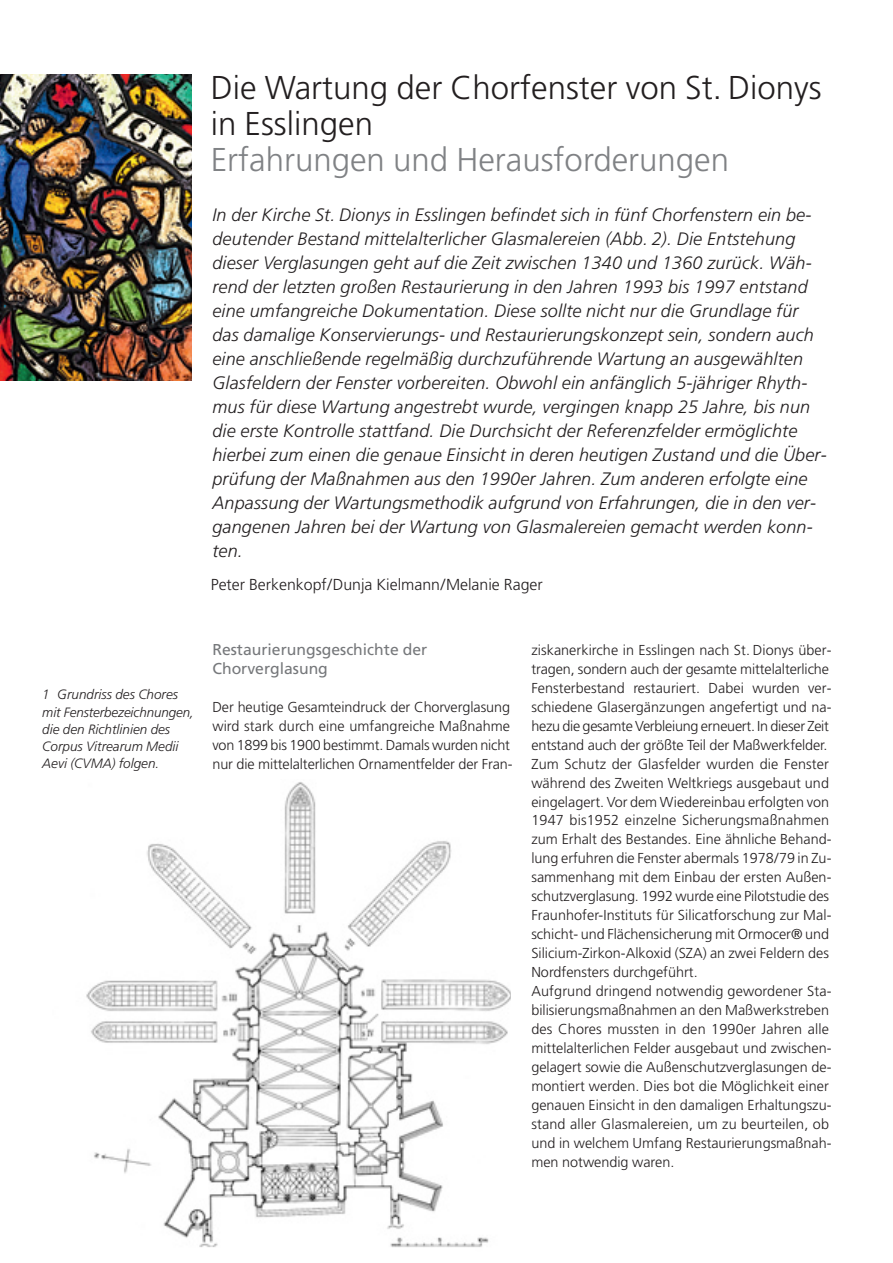
<style>
.page{position:relative;width:893px;height:1263px;background:#fff}
.page>*{position:absolute;margin:0;border:0;box-sizing:border-box;transform-origin:0 0}
.t1{font:300 33px/36px "Frutiger";color:#231f20}
.t2{font:300 33px "Frutiger";color:#808285}
.t3{font:italic 300 18px/24px "Frutiger";letter-spacing:.01em;color:#231f20}
.t4{font:300 15.9px "Frutiger";color:#231f20}
.t5{font:15.75px/19px "Frutiger";color:#76787b}
.t6{font:300 14.4px/19px "Frutiger";color:#231f20}
.t7{font:italic 300 13.5px/17.2px "Frutiger";color:#231f20}
</style>
<div class="page">
<img style="left:0;top:74px;width:191px;height:307px">
<img style="left:86px;top:782px;width:424px;height:465px">
<h1 class="t1" style="left:211px;top:72px;width:612px">Die Wartung der Chorfenster von St. Dionys in Esslingen</h1>
<h1 class="t2" style="left:211px;top:146px;width:520px">Erfahrungen und Herausforderungen</h1>
<p class="t3" style="left:212px;top:204px;width:616px">In der Kirche St. Dionys in Esslingen befindet sich in fünf Chorfenstern ein be&shy;deutender Bestand mittelalterlicher Glasmalereien (Abb. 2). Die Entstehung dieser Verglasungen geht auf die Zeit zwischen 1340 und 1360 zurück. Wäh&shy;rend der letzten großen Restaurierung in den Jahren 1993 bis 1997 entstand eine umfangreiche Dokumentation. Diese sollte nicht nur die Grundlage für das damalige Konservierungs- und Restaurierungskonzept sein, sondern auch eine anschließende regelmäßig durchzuführende Wartung an ausgewählten Glasfeldern der Fenster vorbereiten. Obwohl ein anfänglich 5-jähriger Rhyth&shy;mus für diese Wartung angestrebt wurde, vergingen knapp 25 Jahre, bis nun die erste Kontrolle stattfand. Die Durchsicht der Referenzfelder ermöglichte hierbei zum einen die genaue Einsicht in deren heutigen Zustand und die Über - prüfung der Maßnahmen aus den 1990er Jahren. Zum anderen erfolgte eine Anpassung der Wartungsmethodik aufgrund von Erfahrungen, die in den ver&shy;gangenen Jahren bei der Wartung von Glasmalereien gemacht werden konn&shy;ten.</p>
<p class="t4" style="left:211px;top:578px;width:333px">Peter Berkenkopf/ Dunja Kielmann/ Melanie Rager</p>
<p class="t7" style="left:42px;top:687px;width:153px">1 Grundriss des Chores mit Fensterbezeichnungen, die den Richtlinien des<br>Corpus Vitrearum Medii<br>Aevi (CVMA) folgen.</p>
<p class="t5" style="left:212px;top:641px;width:216px">Restaurierungsgeschichte der<br>Chorverglasung</p>
<p class="t6" style="left:212px;top:698px;width:302px">Der heutige Gesamteindruck der Chorverglasung wird stark durch eine umfangreiche Maßnahme von 1899 bis 1900 bestimmt. Damals wurden nicht nur die mittelalterlichen Ornamentfelder der Fran-</p>
<p class="t6" style="left:531px;top:641px;width:302px">ziskanerkirche in Esslingen nach St. Dionys über&shy;tragen, sondern auch der gesamte mittelalterliche Fensterbestand restauriert. Dabei wurden ver&shy;schiedene Glasergänzungen angefertigt und na&shy;hezu die gesamte Verbleiung erneuert. In dieser Zeit entstand auch der größte Teil der Maßwerkfelder.<br>Zum Schutz der Glasfelder wurden die Fenster während des Zweiten Weltkriegs ausgebaut und eingelagert. Vor dem Wiedereinbau erfolgten von 1947 bis1952 einzelne Sicherungsmaßnahmen zum Erhalt des Bestandes. Eine ähnliche Behand&shy;lung erfuhren die Fenster abermals 1978/79 in Zu&shy;sammenhang mit dem Einbau der ersten Außen&shy;schutzverglasung. 1992 wurde eine Pilotstudie des Fraunhofer-Instituts für Silicatforschung zur Mal&shy;schicht- und Flächensicherung mit Ormocer® und Silicium-Zirkon-Alkoxid (SZA) an zwei Feldern des Nordfensters durchgeführt.<br>Aufgrund dringend notwendig gewordener Sta&shy;bilisierungsmaßnahmen an den Maßwerkstreben des Chores mussten in den 1990er Jahren alle mittelalterlichen Felder ausgebaut und zwischen&shy;gelagert sowie die Außenschutzverglasungen de&shy;montiert werden. Dies bot die Möglichkeit einer genauen Einsicht in den damaligen Erhaltungszu&shy;stand aller Glasmalereien, um zu beurteilen, ob und in welchem Umfang Restaurierungsmaßnah&shy;men notwendig waren.</p>
</div>
